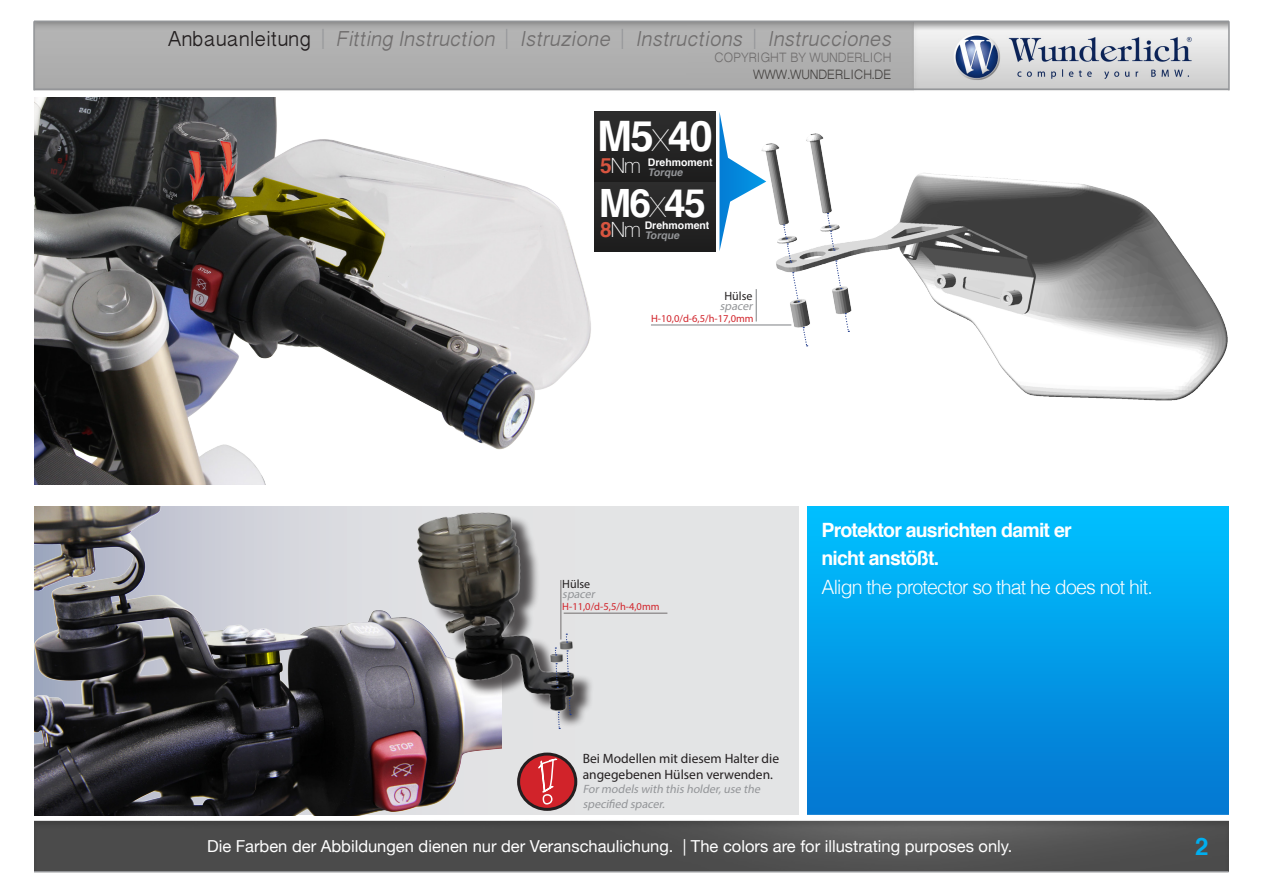
<style>
.page{position:relative;width:1263px;height:893px;background:#fff}
.page>*{position:absolute;margin:0;border:0;box-sizing:border-box;transform-origin:0 0}
.t1{font:700 42px "Helvetica";color:#fff}
.t2{font:700 39px "Helvetica";color:#fff}
.t3{font:italic 24px "Oriya Sangam MN";color:#706e6e}
.t4{font:700 24px "Helvetica";color:#00aeef}
.t5{font:100 21px "Helvetica Neue";color:#fff}
.t6{font:700 19.65px "Helvetica";letter-spacing:-.04em;color:#fff}
.t7{font:300 19.65px "Helvetica";letter-spacing:-.04em;color:#fff}
.t8{font:16.5px "Helvetica Neue";color:#fff}
.t9{font:15px "Oriya Sangam MN";color:#706e6e}
.t10{font:15px "Oriya Sangam MN";color:#454240}
.t11{font:13.5px/16.2px "Myriad Pro";color:#231f20}
.t12{font:italic 12px/14.4px "Myriad Pro";color:#939598}
.t13{font:12px "Myriad Pro";color:#231f20}
.t14{font:10.5px "Myriad Pro";color:#d1232a}
.t15{font:700 10.5px "Helvetica";color:#fff}
.t16{font:italic 700 10.5px "Helvetica";color:#939598}
.s1{font-style:normal;color:#231f20}
.s2{font-style:normal;color:#939598}
.s3{font-family:"Helvetica Neue";font-weight:200}
.s4{font-family:"Helvetica";font-weight:700;color:#d85540}
</style>
<div class="page">
<img style="left:34px;top:22px;width:1195px;height:850px">
<div style="left:35px;top:506px;width:764px;height:308px;background:#e3e4e5"></div>
<hr style="left:34px;top:871px;width:1194px;height:1px;background:#939598">
<hr style="left:34px;top:88px;width:1195px;height:2px;background:#939598">
<hr style="left:1228px;top:21px;width:2px;height:69px;background:#939598">
<hr style="left:33px;top:21px;width:2px;height:69px;background:#939598">
<hr style="left:34px;top:21px;width:1195px;height:1px;background:#939598">
<img style="left:35px;top:98px;width:561px;height:386px">
<div style="left:519px;top:754px;width:57px;height:55px;background:#d1232a;border-radius:50%"></div>
<div style="left:517px;top:753px;width:60px;height:58px;border:3px solid #231f20;border-radius:50%"></div>
<svg style="left:538px;top:758px;width:19px;height:47px"></svg>
<img style="left:693px;top:125px;width:536px;height:279px">
<img style="left:35px;top:506px;width:466px;height:309px">
<div style="left:421px;top:513px;width:173px;height:215px;background:#231f20;opacity:.75"></div>
<img style="left:389px;top:497px;width:229px;height:223px">
<img style="left:545px;top:638px;width:32px;height:29px">
<img style="left:550px;top:631px;width:29px;height:28px">
<img style="left:719px;top:112px;width:47px;height:139px">
<div style="left:594px;top:112px;width:122px;height:139px;background:#252525"></div>
<svg style="left:826px;top:213px;width:9px;height:38px"></svg>
<svg style="left:783px;top:224px;width:9px;height:39px"></svg>
<svg style="left:792px;top:272px;width:7px;height:30px"></svg>
<svg style="left:835px;top:260px;width:7px;height:29px"></svg>
<svg style="left:844px;top:313px;width:5px;height:19px"></svg>
<svg style="left:802px;top:327px;width:6px;height:19px"></svg>
<svg style="left:555px;top:647px;width:2px;height:8px"></svg>
<svg style="left:566px;top:634px;width:2px;height:9px"></svg>
<svg style="left:555px;top:663px;width:3px;height:25px"></svg>
<svg style="left:557px;top:712px;width:3px;height:17px"></svg>
<svg style="left:566px;top:650px;width:3px;height:26px"></svg>
<svg style="left:568px;top:697px;width:3px;height:18px"></svg>
<hr style="left:651px;top:324px;width:140px;height:2px;background:#939598">
<hr style="left:756px;top:289px;width:1px;height:32px;background:#939598">
<img style="left:807px;top:506px;width:422px;height:308px">
<hr style="left:560px;top:580px;width:1px;height:59px;background:#858282">
<hr style="left:564px;top:613px;width:103px;height:1px;background:#858282">
<img style="left:71px;top:95px;width:184px;height:257px">
<img style="left:39px;top:104px;width:184px;height:257px">
<p class="t3" style="left:168px;top:24px;width:731px"><span class="s1">A n b a u a n l e i t u n g</span> <span class="s2">|</span> FittingInstruction <span class="s2">|</span> Istruzione <span class="s2">|</span> Instructions <span class="s2">|</span> Instrucciones</p>
<p class="t10" style="left:753px;top:66px;width:140px">WWW.WUNDERLICH.DE</p>
<p class="t9" style="left:714px;top:49px;width:179px">COPYRIGHT BY WUNDERLICH</p>
<p class="t1" style="left:597px;top:103px;width:117px">M5<span class="s3">x</span>40</p>
<p class="t5" style="left:600px;top:150px;width:42px"><span class="s4">5</span>Nm</p>
<p class="t15" style="left:648px;top:153px;width:66px">Drehmoment</p>
<p class="t16" style="left:648px;top:164px;width:39px">Torque</p>
<p class="t2" style="left:599px;top:172px;width:109px">M6<span class="s3">x</span>45</p>
<p class="t15" style="left:645px;top:216px;width:66px">Drehmoment</p>
<p class="t16" style="left:645px;top:227px;width:39px">Torque</p>
<p class="t5" style="left:600px;top:214px;width:42px"><span class="s4">8</span>Nm</p>
<p class="t13" style="left:724px;top:288px;width:30px">Hülse</p>
<p class="t12" style="left:720px;top:299px;width:37px">spacer</p>
<p class="t14" style="left:651px;top:312px;width:104px">H-10,0/d-6,5/h-17,0mm</p>
<p class="t13" style="left:562px;top:576px;width:30px">Hülse</p>
<p class="t12" style="left:562px;top:587px;width:37px">spacer</p>
<p class="t14" style="left:562px;top:600px;width:99px">H-11,0/d-5,5/h-4,0mm</p>
<p class="t6" style="left:821px;top:514px;width:252px">Protektor ausrichten damit er</p>
<p class="t6" style="left:821px;top:542px;width:119px">nicht anstößt.</p>
<p class="t7" style="left:821px;top:574px;width:333px">Align the protector so that he does not hit.</p>
<p class="t11" style="left:583px;top:750px;width:198px">Bei Modellen mit diesem Halter die angegebenen Hülsen verwenden.</p>
<p class="t12" style="left:583px;top:782px;width:181px">Formodels with this holder,use the specified spacer.</p>
<p class="t8" style="left:207px;top:837px;width:807px">Die Farben der Abbildungen dienen nur der Veranschaulichung. | The colors are for illustrating purposes only.</p>
<p class="t4" style="left:1195px;top:827px;width:15px">2</p>
</div>
